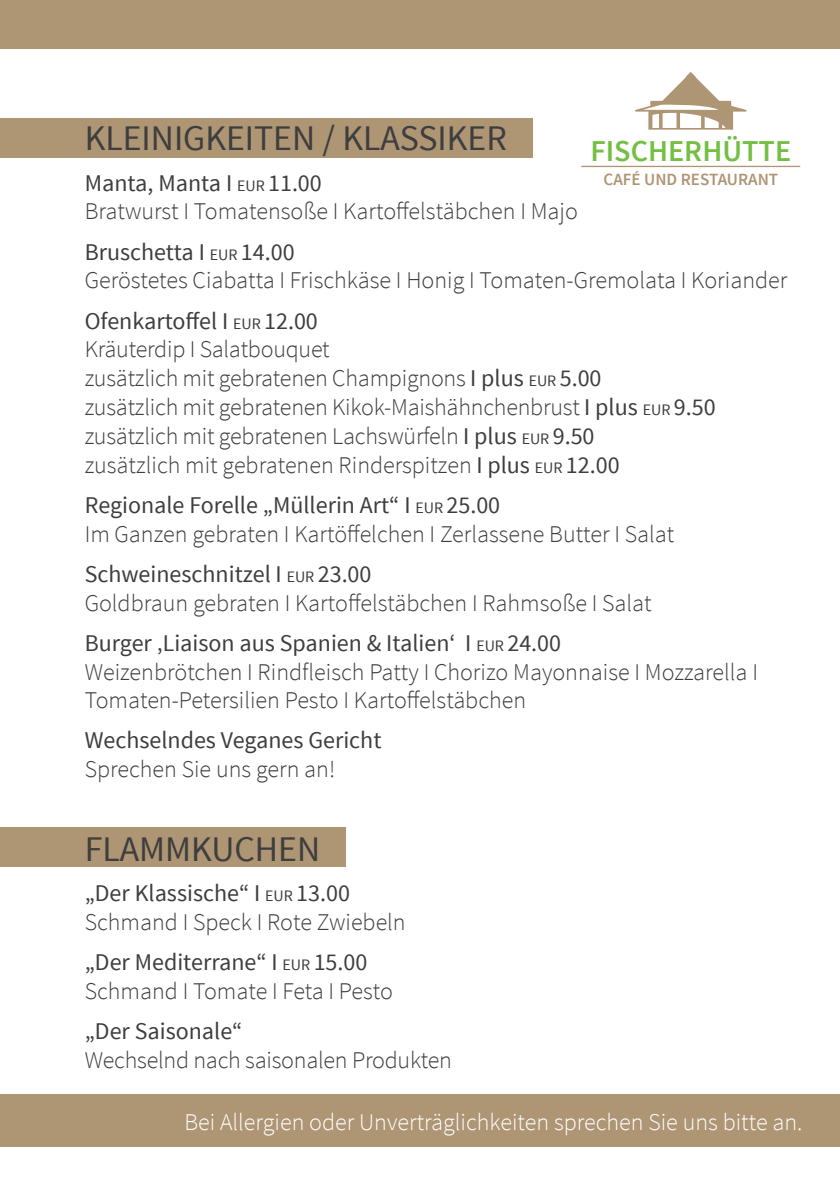
<style>
.page{position:relative;width:840px;height:1191px;background:#fff}
.page>*{position:absolute;margin:0;border:0;box-sizing:border-box;transform-origin:0 0}
.t1{font:36px "Source Sans Pro";color:#3e3e3f}
.t2{font:600 30.2px "Source Sans Pro";color:#74bf43}
.t3{font:300 24px/28.8px "Source Sans Pro";color:#3e3e3f}
.t4{font:300 24px "Source Sans Pro";color:#fff}
.t5{font:24px "Source Sans Pro";color:#3e3e3f}
.t6{font:600 17.2px "Source Sans Pro";color:#ae9574}
.s1{font-weight:400}
.s2{font-weight:400;font-size:16px}
</style>
<div class="page">
<div style="left:0;top:118px;width:532px;height:39px;background:#ae9574"></div>
<div style="left:0;top:827px;width:345px;height:40px;background:#ae9574"></div>
<div style="left:0;top:0;width:839px;height:48px;background:#ae9574"></div>
<div style="left:0;top:1094px;width:839px;height:52px;background:#ae9574"></div>
<svg style="left:635px;top:72px;width:111px;height:58px"></svg>
<hr style="left:581px;top:166px;width:218px;height:1px;background:#ae9574">
<h1 class="t1" style="left:85px;top:116px;width:423px">KLEINIGKEITEN / KLASSIKER</h1>
<p class="t3" style="left:85px;top:168px;width:494px"><span class="s1">Manta, Manta I</span> <span class="s2">EUR</span> <span class="s1">11.00<br></span>Bratwurst I Tomatensoße I Kartoffelstäbchen I Majo</p>
<p class="t3" style="left:85px;top:237px;width:703px"><span class="s1">Bruschetta I</span> <span class="s2">EUR</span> <span class="s1">14.00<br></span>Geröstetes Ciabatta I Frischkäse I Honig I Tomaten-Gremolata I Koriander</p>
<p class="t3" style="left:85px;top:306px;width:632px"><span class="s1">Ofenkartoffel I</span> <span class="s2">EUR</span> <span class="s1">12.00<br></span>Kräuterdip I Salatbouquet<br>zusätzlich mit gebratenen Champignons <span class="s1">I plus</span> <span class="s2">EUR</span> <span class="s1">5.00<br></span>zusätzlich mit gebratenen Kikok-Maishähnchenbrust <span class="s1">I plus</span> <span class="s2">EUR</span> <span class="s1">9.50 </span>zusätzlich mit gebratenen Lachswürfeln <span class="s1">I plus</span> <span class="s2">EUR</span> <span class="s1">9.50<br></span>zusätzlich mit gebratenen Rinderspitzen <span class="s1">I plus</span> <span class="s2">EUR</span> <span class="s1">12.00</span></p>
<p class="t3" style="left:85px;top:490px;width:590px"><span class="s1">Regionale Forelle „Müllerin Art“ I</span> <span class="s2">EUR</span> <span class="s1">25.00<br></span>Im Ganzen gebraten I Kartöffelchen I Zerlassene Butter I Salat</p>
<p class="t3" style="left:85px;top:559px;width:568px"><span class="s1">Schweineschnitzel I</span> <span class="s2">EUR</span> <span class="s1">23.00<br></span>Goldbraun gebraten I Kartoffelstäbchen I Rahmsoße I Salat</p>
<p class="t3" style="left:85px;top:628px;width:674px"><span class="s1">Burger ‚Liaison aus Spanien &amp; Italien‘ I</span> <span class="s2">EUR</span> <span class="s1">24.00<br></span>Weizenbrötchen I Rindfleisch Patty I Chorizo Mayonnaise I Mozzarella I<br>Tomaten-Petersilien Pesto I Kartoffelstäbchen</p>
<p class="t5" style="left:85px;top:725px;width:298px">Wechselndes Veganes Gericht</p>
<p class="t3" style="left:85px;top:755px;width:252px">Sprechen Sie uns gern an!</p>
<p class="t2" style="left:590px;top:132px;width:202px">FISCHERHÜTTE</p>
<p class="t6" style="left:603px;top:168px;width:176px">CAFÉ UND RESTAURANT</p>
<h1 class="t1" style="left:85px;top:826px;width:237px">FLAMMKUCHEN</h1>
<p class="t3" style="left:85px;top:878px;width:322px"><span class="s1">„Der Klassische“ I</span> <span class="s2">EUR</span> <span class="s1">13.00<br></span>Schmand I Speck I Rote Zwiebeln</p>
<p class="t3" style="left:85px;top:947px;width:309px"><span class="s1">„Der Mediterrane“ I</span> <span class="s2">EUR</span> <span class="s1">15.00<br></span>Schmand I Tomate I Feta I Pesto</p>
<p class="t5" style="left:85px;top:1015px;width:159px">„Der Saisonale“</p>
<p class="t3" style="left:85px;top:1045px;width:368px">Wechselnd nach saisonalen Produkten</p>
<p class="t4" style="left:184px;top:1107px;width:619px">Bei Allergien oder Unverträglichkeiten sprechen Sie uns bitte an.</p>
</div>
